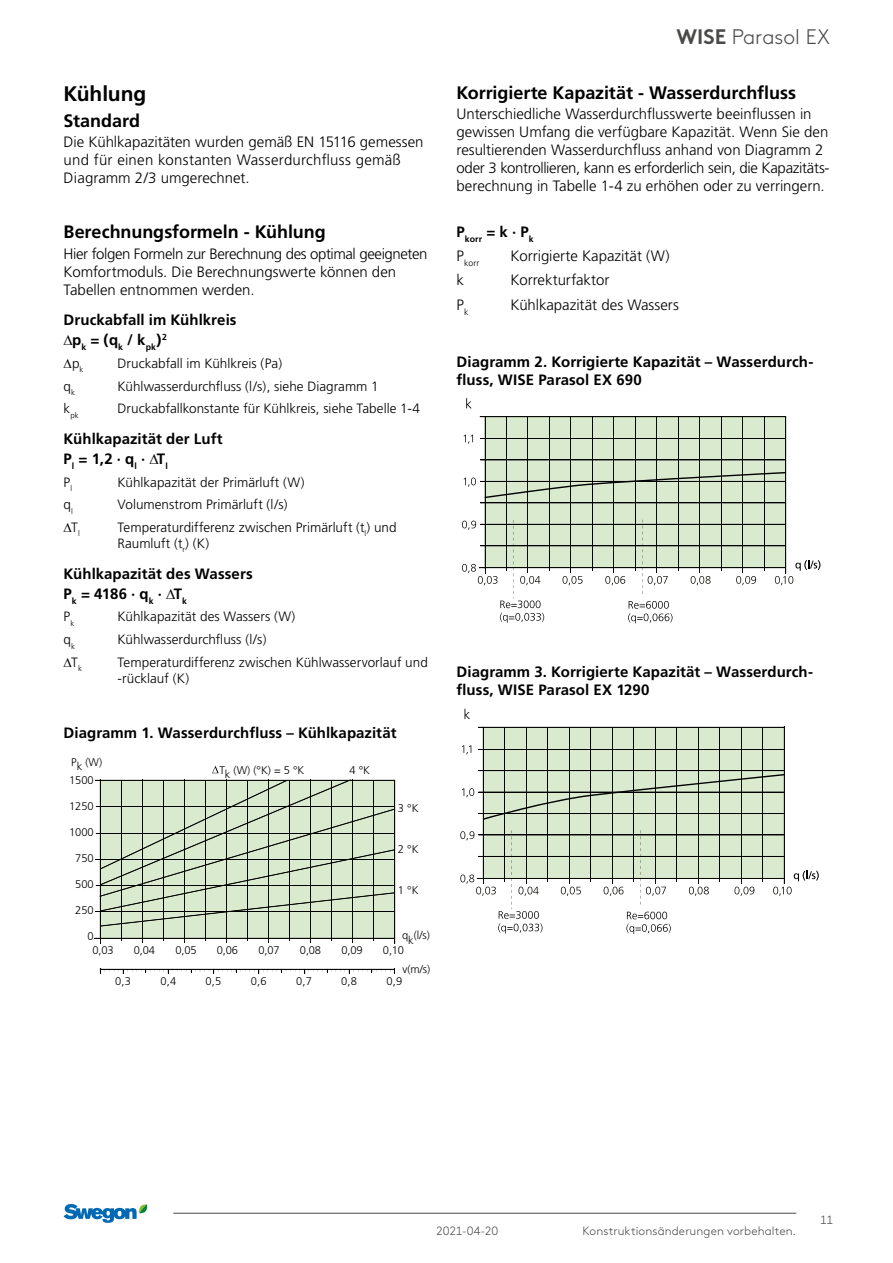
<style>
.page{position:relative;width:893px;height:1263px;background:#fff}
.page>*{position:absolute;margin:0;border:0;box-sizing:border-box;transform-origin:0 0}
.t1{font:300 21px "Swegon Brown";color:#4a4a49}
.t2{font:700 21px "Frutiger";letter-spacing:-.005em;color:#000}
.t3{font:700 18px "Frutiger";letter-spacing:-.005em;color:#000}
.t4{font:300 15px/18px "Frutiger";letter-spacing:-.005em;color:#000}
.t5{font:700 15px/20.1px "Frutiger";letter-spacing:.005em;color:#000}
.t6{font:300 13.5px/16.2px "Frutiger";color:#000}
.t7{font:300 12px "Swegon Brown";letter-spacing:.01em;color:#4a4a49}
.t8{font:300 11.1px "Frutiger";color:#000}
.t9{font:300 8.7px "Frutiger";color:#000}
.t10{font:300 7.8px "Frutiger";color:#000}
.s1{font-weight:700}
</style>
<div class="page">
<svg style="left:94px;top:779px;width:301px;height:165px"></svg>
<svg style="left:212px;top:766px;width:7px;height:7px"></svg>
<svg style="left:100px;top:968px;width:295px;height:6px"></svg>
<svg style="left:466px;top:398px;width:6px;height:10px"></svg>
<svg style="left:462px;top:416px;width:358px;height:207px"></svg>
<svg style="left:465px;top:709px;width:5px;height:10px"></svg>
<svg style="left:460px;top:727px;width:359px;height:207px"></svg>
<hr style="left:173px;top:1213px;width:623px;height:1px;background:#4a4a49">
<svg style="left:64px;top:1204px;width:84px;height:19px"></svg>
<h1 class="t2" style="left:64px;top:81px;width:84px">Kühlung</h1>
<p class="t3" style="left:64px;top:110px;width:78px">Standard</p>
<p class="t4" style="left:64px;top:133px;width:361px">Die Kühlkapazitäten wurden gemäß EN 15116 gemessen und für einen konstanten Wasserdurchfluss gemäß<br>Diagramm 2/3 umgerechnet.</p>
<p class="t3" style="left:64px;top:222px;width:264px">Berechnungsformeln - Kühlung</p>
<p class="t4" style="left:64px;top:245px;width:365px">Hier folgen Formeln zur Berechnung des optimal geeigneten<br>Komfortmoduls. Die Berechnungswerte können den<br>Tabellen entnommen werden.</p>
<p class="t5" style="left:64px;top:310px;width:175px">Druckabfall im Kühlkreis ∆p<sub>k</sub> = (q<sub>k</sub> / k<sub>pk</sub>)<sup>2</sup></p>
<p class="t6" style="left:64px;top:355px;width:21px">∆p<sub>k</sub></p>
<p class="t6" style="left:118px;top:355px;width:166px">Druckabfall im Kühlkreis (Pa)</p>
<p class="t6" style="left:64px;top:378px;width:13px">q<sub>k</sub></p>
<p class="t6" style="left:118px;top:378px;width:263px">Kühlwasserdurchfluss (l/s), siehe Diagramm 1</p>
<p class="t10" style="left:64px;top:410px;width:17px"><sup>k</sup>pk</p>
<p class="t6" style="left:118px;top:401px;width:304px">Druckabfallkonstante für Kühlkreis, siehe Tabelle 1-4</p>
<p class="t5" style="left:64px;top:429px;width:161px">Kühlkapazität der Luft<br>P<sub>l</sub> = 1,2 · q<sub>l</sub> · ∆T<sub>l</sub></p>
<p class="t6" style="left:64px;top:474px;width:10px">P<sub>l</sub></p>
<p class="t6" style="left:118px;top:474px;width:188px">Kühlkapazität der Primärluft (W)</p>
<p class="t6" style="left:64px;top:497px;width:11px">q<sub>l</sub></p>
<p class="t6" style="left:118px;top:497px;width:172px">Volumenstrom Primärluft (l/s)</p>
<p class="t6" style="left:64px;top:519px;width:18px">∆T<sub>l</sub></p>
<p class="t6" style="left:118px;top:519px;width:281px">Temperaturdifferenz zwischen Primärluft (t<sub>l</sub>) und<br>Raumluft (t<sub>r</sub>) (K)</p>
<p class="t5" style="left:64px;top:563px;width:191px">Kühlkapazität des Wassers<br>P<sub>k</sub> = 4186 · q<sub>k</sub> · ∆T<sub>k</sub></p>
<p class="t6" style="left:64px;top:609px;width:12px">P<sub>k</sub></p>
<p class="t6" style="left:118px;top:609px;width:179px">Kühlkapazität des Wassers (W)</p>
<p class="t6" style="left:64px;top:631px;width:13px">q<sub>k</sub></p>
<p class="t6" style="left:118px;top:631px;width:150px">Kühlwasserdurchfluss (l/s)</p>
<p class="t6" style="left:64px;top:654px;width:20px">∆T<sub>k</sub></p>
<p class="t6" style="left:118px;top:654px;width:312px">Temperaturdifferenz zwischen Kühlwasservorlauf und -rücklauf (K)</p>
<p class="t5" style="left:64px;top:723px;width:334px">Diagramm 1. Wasserdurchfluss – Kühlkapazität</p>
<p class="t8" style="left:69px;top:774px;width:26px">1500</p>
<p class="t8" style="left:69px;top:800px;width:26px">1250</p>
<p class="t8" style="left:69px;top:826px;width:26px">1000</p>
<p class="t8" style="left:75px;top:852px;width:20px">750</p>
<p class="t8" style="left:75px;top:878px;width:20px">500</p>
<p class="t8" style="left:75px;top:904px;width:20px">250</p>
<p class="t8" style="left:88px;top:930px;width:8px">0</p>
<p class="t8" style="left:71px;top:756px;width:32px">Pk (W)</p>
<p class="t8" style="left:219px;top:763px;width:86px">Tk (W) (°K) = 5 °K</p>
<p class="t8" style="left:349px;top:764px;width:22px">4 °K</p>
<p class="t8" style="left:398px;top:802px;width:22px">3 °K</p>
<p class="t8" style="left:398px;top:843px;width:22px">2 °K</p>
<p class="t8" style="left:398px;top:883px;width:22px">1 °K</p>
<p class="t8" style="left:402px;top:929px;width:29px">qk(l/s)</p>
<p class="t8" style="left:402px;top:962px;width:29px">v(m/s)</p>
<p class="t8" style="left:92px;top:944px;width:23px">0,03</p>
<p class="t8" style="left:134px;top:944px;width:23px">0,04</p>
<p class="t8" style="left:175px;top:944px;width:23px">0,05</p>
<p class="t8" style="left:217px;top:944px;width:23px">0,06</p>
<p class="t8" style="left:258px;top:944px;width:23px">0,07</p>
<p class="t8" style="left:300px;top:944px;width:23px">0,08</p>
<p class="t8" style="left:341px;top:944px;width:23px">0,09</p>
<p class="t8" style="left:383px;top:944px;width:23px">0,10</p>
<p class="t8" style="left:115px;top:975px;width:17px">0,3</p>
<p class="t8" style="left:160px;top:975px;width:17px">0,4</p>
<p class="t8" style="left:206px;top:975px;width:17px">0,5</p>
<p class="t8" style="left:251px;top:975px;width:17px">0,6</p>
<p class="t8" style="left:296px;top:975px;width:17px">0,7</p>
<p class="t8" style="left:341px;top:975px;width:17px">0,8</p>
<p class="t8" style="left:386px;top:975px;width:17px">0,9</p>
<h1 class="t1" style="left:677px;top:22px;width:155px"><span class="s1">WISE</span> Parasol EX</h1>
<p class="t3" style="left:456px;top:82px;width:341px">Korrigierte Kapazität - Wasserdurchfluss</p>
<p class="t4" style="left:456px;top:105px;width:375px">Unterschiedliche Wasserdurchflusswerte beeinflussen in gewissen Umfang die verfügbare Kapazität. Wenn Sie den resultierenden Wasserdurchfluss anhand von Diagramm 2 oder 3 kontrollieren, kann es erforderlich sein, die Kapazitäts&shy;berechnung in Tabelle 1-4 zu erhöhen oder zu verringern.</p>
<p class="t5" style="left:456px;top:221px;width:79px">P<sub>korr</sub> = k · P<sub>k</sub></p>
<p class="t9" style="left:456px;top:258px;width:24px"><sup>P</sup>korr</p>
<p class="t4" style="left:510px;top:247px;width:161px">Korrigierte Kapazität (W)</p>
<p class="t4" style="left:456px;top:271px;width:9px">k</p>
<p class="t4" style="left:510px;top:271px;width:100px">Korrekturfaktor</p>
<p class="t4" style="left:456px;top:296px;width:13px">P<sub>k</sub></p>
<p class="t4" style="left:510px;top:296px;width:170px">Kühlkapazität des Wassers</p>
<p class="t5" style="left:456px;top:353px;width:358px;line-height:18px">Diagramm 2. Korrigierte Kapazität – Wasserdurch&shy;fluss, WISE Parasol EX 690</p>
<p class="t5" style="left:456px;top:663px;width:358px;line-height:18px">Diagramm 3. Korrigierte Kapazität – Wasserdurch&shy;fluss, WISE Parasol EX 1290</p>
<p class="t7" style="left:436px;top:1221px;width:63px">2021-04-20</p>
<p class="t7" style="left:582px;top:1221px;width:215px">Konstruktionsänderungen vorbehalten.</p>
<p class="t7" style="left:820px;top:1211px;width:15px">11</p>
</div>
